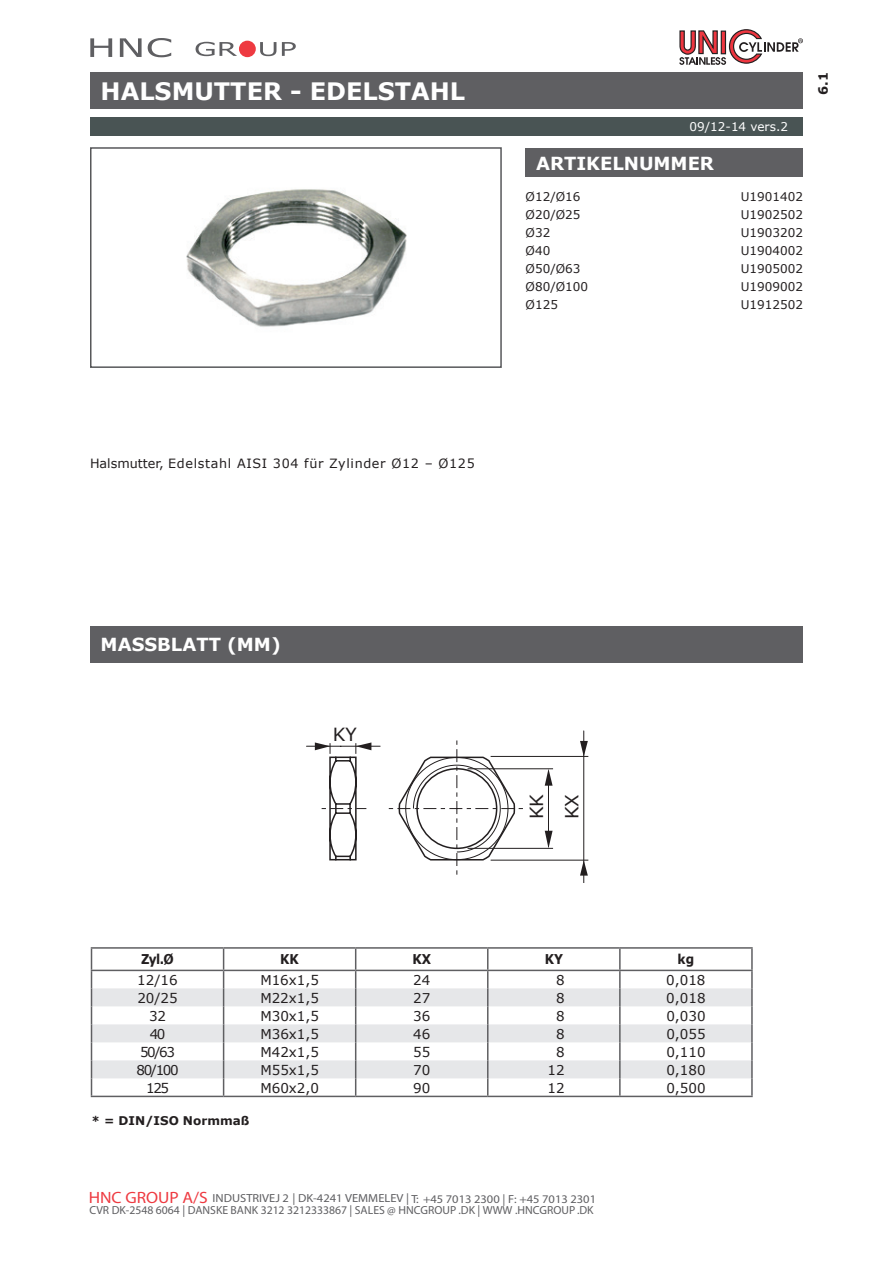
<style>
.page{position:relative;width:893px;height:1263px;background:#fff}
.page>*{position:absolute;margin:0;border:0;box-sizing:border-box;transform-origin:0 0}
.t1{font:700 24px "Verdana";color:#fff}
.t2{font:18.3px/35.2px "Verdana";color:#231f20}
.t3{font:700 18px "Verdana";color:#fff}
.t4{font:13.5px "Verdana";color:#231f20}
.t5{font:700 13.5px "Verdana";color:#231f20;scale:.9 1}
.t6{font:12.75px "Verdana";letter-spacing:.05em;color:#231f20}
.t7{font:700 12.75px "Verdana";color:#231f20}
.t8{font:12px/18px "Verdana";color:#231f20}
.t9{font:700 12px "Verdana";color:#231f20}
.t10{font:12px "Verdana";color:#fff}
.t11{font:300 11.7px/12.5px "Frutiger LT";color:#5f5f62;scale:1.07 1}
.s1{font-weight:700;font-size:16.35px;color:#ee3a41}
</style>
<div class="page">
<div style="left:90px;top:117px;width:713px;height:19px;background:#495454"></div>
<div style="left:90px;top:72px;width:713px;height:36px;background:#5f5f62"></div>
<div style="left:90px;top:147px;width:412px;height:221px;border:2px solid #57585a"></div>
<div style="left:526px;top:149px;width:277px;height:28px;background:#5f5f62"></div>
<div style="left:90px;top:626px;width:713px;height:36px;background:#5f5f62"></div>
<svg style="left:196px;top:42px;width:41px;height:14px"></svg>
<svg style="left:260px;top:42px;width:16px;height:14px"></svg>
<svg style="left:282px;top:42px;width:14px;height:14px"></svg>
<div style="left:239px;top:41px;width:17px;height:16px;background:#ee3a41;border-radius:50%"></div>
<svg style="left:90px;top:38px;width:22px;height:19px"></svg>
<svg style="left:120px;top:38px;width:22px;height:19px"></svg>
<svg style="left:148px;top:38px;width:23px;height:19px"></svg>
<svg style="left:679px;top:29px;width:124px;height:36px"></svg>
<img style="left:186px;top:189px;width:221px;height:138px">
<svg style="left:389px;top:740px;width:136px;height:135px"></svg>
<hr style="left:306px;top:746px;width:35px;height:1px;background:#231f20">
<svg style="left:315px;top:742px;width:65px;height:119px"></svg>
<hr style="left:468px;top:848px;width:85px;height:1px;background:#231f20">
<hr style="left:468px;top:768px;width:85px;height:1px;background:#231f20">
<hr style="left:548px;top:771px;width:1px;height:75px;background:#231f20">
<svg style="left:545px;top:831px;width:8px;height:17px"></svg>
<svg style="left:545px;top:769px;width:8px;height:17px"></svg>
<hr style="left:491px;top:860px;width:97px;height:1px;background:#231f20">
<hr style="left:491px;top:756px;width:97px;height:1px;background:#231f20">
<hr style="left:583px;top:731px;width:1px;height:151px;background:#231f20">
<svg style="left:580px;top:741px;width:8px;height:16px"></svg>
<svg style="left:580px;top:860px;width:8px;height:16px"></svg>
<hr style="left:91px;top:1096px;width:133px;height:1px;background:#5f5f62">
<hr style="left:224px;top:1096px;width:132px;height:1px;background:#5f5f62">
<hr style="left:356px;top:1096px;width:132px;height:1px;background:#5f5f62">
<hr style="left:488px;top:1096px;width:132px;height:1px;background:#5f5f62">
<hr style="left:620px;top:1096px;width:133px;height:1px;background:#5f5f62">
<hr style="left:91px;top:947px;width:133px;height:2px;background:#5f5f62">
<hr style="left:224px;top:947px;width:132px;height:2px;background:#5f5f62">
<hr style="left:356px;top:947px;width:132px;height:2px;background:#5f5f62">
<hr style="left:488px;top:947px;width:132px;height:2px;background:#5f5f62">
<svg style="left:91px;top:948px;width:662px;height:148px"></svg>
<hr style="left:620px;top:947px;width:133px;height:2px;background:#5f5f62">
<hr style="left:619px;top:949px;width:2px;height:21px;background:#5f5f62">
<hr style="left:751px;top:949px;width:2px;height:21px;background:#5f5f62">
<hr style="left:91px;top:970px;width:133px;height:1px;background:#5f5f62">
<hr style="left:224px;top:970px;width:132px;height:1px;background:#5f5f62">
<hr style="left:356px;top:970px;width:132px;height:1px;background:#5f5f62">
<hr style="left:488px;top:970px;width:132px;height:1px;background:#5f5f62">
<hr style="left:620px;top:970px;width:133px;height:1px;background:#5f5f62">
<h1 class="t1" style="left:101px;top:74px;width:366px">HALSMUTTER - EDELSTAHL</h1>
<p class="t10" style="left:690px;top:118px;width:100px">09/12-14 vers.2</p>
<h3 class="t3" style="left:536px;top:151px;width:179px">ARTIKELNUMMER</h3>
<p class="t8" style="left:526px;top:188px;width:64px">Ø12/Ø16<br>Ø20/Ø25<br>Ø32<br>Ø40<br>Ø50/Ø63<br>Ø80/Ø100<br>Ø125</p>
<p class="t8" style="left:741px;top:188px;width:64px;text-align:justify">U1901402<br>U1902502<br>U1903202<br>U1904002<br>U1905002<br>U1909002<br>U1912502</p>
<p class="t7" style="left:814px;top:95px;width:24px;rotate:-90deg">6.1</p>
<p class="t6" style="left:90px;top:455px;width:386px">Halsmutter, Edelstahl AISI 304 für Zylinder Ø12 – Ø125</p>
<h3 class="t3" style="left:101px;top:632px;width:182px">MASSBLATT (MM)</h3>
<h2 class="t2" style="left:333px;top:716px;width:25px">KY</h2>
<h2 class="t2" style="left:519px;top:819px;width:27px;rotate:-90deg">KK<br>KX</h2>
<p class="t5" style="left:141px;top:950px;width:38px">Zyl.Ø</p>
<p class="t5" style="left:280px;top:950px;width:22px">KK</p>
<p class="t5" style="left:412px;top:950px;width:22px">KX</p>
<p class="t5" style="left:545px;top:950px;width:22px">KY</p>
<p class="t5" style="left:678px;top:950px;width:20px">kg</p>
<p class="t4" style="left:137px;top:971px;width:42px">12/16</p>
<p class="t4" style="left:260px;top:971px;width:60px">M16x1,5</p>
<p class="t4" style="left:413px;top:971px;width:19px">24</p>
<p class="t4" style="left:556px;top:971px;width:10px">8</p>
<p class="t4" style="left:666px;top:971px;width:41px">0,018</p>
<p class="t4" style="left:137px;top:988px;width:42px">20/25</p>
<p class="t4" style="left:260px;top:988px;width:60px">M22x1,5</p>
<p class="t4" style="left:413px;top:988px;width:19px">27</p>
<p class="t4" style="left:556px;top:988px;width:10px">8</p>
<p class="t4" style="left:666px;top:988px;width:41px">0,018</p>
<p class="t4" style="left:149px;top:1006px;width:19px">32</p>
<p class="t4" style="left:260px;top:1006px;width:60px">M30x1,5</p>
<p class="t4" style="left:413px;top:1006px;width:19px">36</p>
<p class="t4" style="left:556px;top:1006px;width:10px">8</p>
<p class="t4" style="left:666px;top:1006px;width:41px">0,030</p>
<p class="t4" style="left:150px;top:1025px;width:17px">40</p>
<p class="t4" style="left:260px;top:1025px;width:60px">M36x1,5</p>
<p class="t4" style="left:413px;top:1025px;width:19px">46</p>
<p class="t4" style="left:556px;top:1025px;width:10px">8</p>
<p class="t4" style="left:666px;top:1025px;width:41px">0,055</p>
<p class="t4" style="left:140px;top:1043px;width:37px">50/63</p>
<p class="t4" style="left:260px;top:1043px;width:60px">M42x1,5</p>
<p class="t4" style="left:413px;top:1043px;width:19px">55</p>
<p class="t4" style="left:556px;top:1043px;width:10px">8</p>
<p class="t4" style="left:666px;top:1043px;width:41px">0,110</p>
<p class="t4" style="left:136px;top:1061px;width:44px">80/100</p>
<p class="t4" style="left:260px;top:1061px;width:60px">M55x1,5</p>
<p class="t4" style="left:413px;top:1061px;width:19px">70</p>
<p class="t4" style="left:547px;top:1061px;width:19px">12</p>
<p class="t4" style="left:666px;top:1061px;width:41px">0,180</p>
<p class="t4" style="left:146px;top:1079px;width:25px">125</p>
<p class="t4" style="left:260px;top:1079px;width:60px">M60x2,0</p>
<p class="t4" style="left:413px;top:1079px;width:19px">90</p>
<p class="t4" style="left:547px;top:1079px;width:19px">12</p>
<p class="t4" style="left:666px;top:1079px;width:41px">0,500</p>
<p class="t9" style="left:92px;top:1112px;width:159px">* = DIN/ISO Normmaß</p>
<p class="t11" style="left:89px;top:1191px;width:476px"><span class="s1">HNC GROUP A/S</span> INDUSTRIVEJ | DK-4241 VEMMELEV | T: +45 7013 2300 | F: +45 7013 2301</p>
<p class="t11" style="left:90px;top:1191px;width:472px;text-indent:193px">2<br>CVR DK-2548 6064 | DANSKE BANK 3212 3212333867 | SALES @ HNCGROUP .DK | WWW .HNCGROUP .DK</p>
</div>
